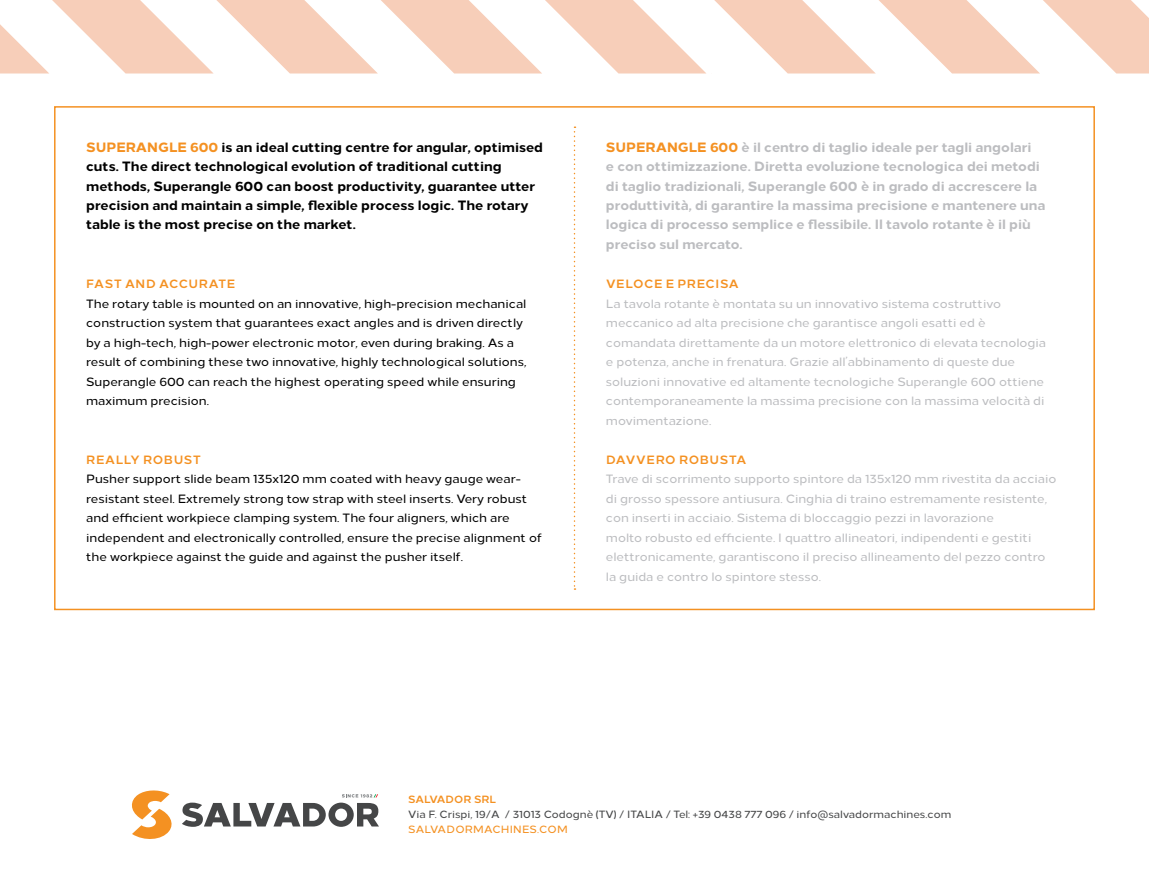
<style>
.page{position:relative;width:1149px;height:893px;background:#fff}
.page>*{position:absolute;margin:0;border:0;box-sizing:border-box;transform-origin:0 0}
.t1{font:800 13.5px/19.5px "Loew";color:#bcbdc0}
.t2{font:800 13.5px/19.5px "Loew";color:#000}
.t3{font:500 12px/19.5px "Loew";color:#bcbdc0}
.t4{font:500 12px/19.5px "Loew";color:#000}
.t5{font:700 12px "Loew";letter-spacing:.045em;color:#f49122}
.t6{font:500 10.5px "Loew";color:#454647}
.t7{font:500 10.5px "Loew";letter-spacing:.02em;color:#f49122}
.t8{font:700 10.5px "Loew";color:#f49122}
.s1{color:#f49122}
</style>
<div class="page">
<svg style="left:0;top:0;width:1148px;height:74px"></svg>
<svg style="left:132px;top:790px;width:40px;height:49px"></svg>
<svg style="left:182px;top:803px;width:197px;height:24px"></svg>
<svg style="left:342px;top:794px;width:36px;height:3px"></svg>
<svg style="left:573px;top:127px;width:2px;height:463px"></svg>
<p class="t2" style="left:86px;top:136px;width:458px"><span class="s1">SUPERANGLE 600</span> is an ideal cutting centre for angular, optimised cuts. The direct technological evolution of traditional cutting methods, Superangle 600 can boost productivity, guarantee utter precision and maintain a simple, flexible process logic. The rotary table is the most precise on the market.</p>
<p class="t5" style="left:86px;top:274px;width:150px">FAST AND ACCURATE</p>
<p class="t4" style="left:86px;top:292px;width:441px">The rotary table is mounted on an innovative, high-precision mechanical construction system that guarantees exact angles and is driven directly by a high-tech, high-power electronic motor, even during braking. As a result of combining these two innovative, highly technological solutions, Superangle 600 can reach the highest operating speed while ensuring maximum precision.</p>
<p class="t5" style="left:86px;top:449px;width:116px">REALLY ROBUST</p>
<p class="t4" style="left:86px;top:468px;width:457px">Pusher support slide beam 135x120 mm coated with heavy gauge wear&shy;resistant steel. Extremely strong tow strap with steel inserts. Very robust and efficient workpiece clamping system. The four aligners, which are independent and electronically controlled, ensure the precise alignment of the workpiece against the guide and against the pusher itself.</p>
<p class="t1" style="left:605px;top:136px;width:441px"><span class="s1">SUPERANGLE 600</span> è il centro di taglio ideale per tagli angolari<br>e con ottimizzazione. Diretta evoluzione tecnologica dei metodi di taglio tradizionali, Superangle 600 è in grado di accrescere la produttività, di garantire la massima precisione e mantenere una logica di processo semplice e flessibile. Il tavolo rotante è il più preciso sul mercato.</p>
<p class="t5" style="left:606px;top:274px;width:134px">VELOCE E PRECISA</p>
<p class="t3" style="left:605px;top:292px;width:441px">La tavola rotante è montata su un innovativo sistema costruttivo meccanico ad alta precisione che garantisce angoli esatti ed è comandata direttamente da un motore elettronico di elevata tecnologia e potenza, anche in frenatura. Grazie all’abbinamento di queste due soluzioni innovative ed altamente tecnologiche Superangle 600 ottiene contemporaneamente la massima precisione con la massima velocità di movimentazione.</p>
<p class="t5" style="left:606px;top:449px;width:142px">DAVVERO ROBUSTA</p>
<p class="t3" style="left:605px;top:468px;width:452px">Trave di scorrimento supporto spintore da 135x120 mm rivestita da acciaio di grosso spessore antiusura. Cinghia di traino estremamente resistente, con inserti in acciaio. Sistema di bloccaggio pezzi in lavorazione<br>molto robusto ed efficiente. I quattro allineatori, indipendenti e gestiti elettronicamente, garantiscono il preciso allineamento del pezzo contro la guida e contro lo spintore stesso.</p>
<p class="t8" style="left:408px;top:791px;width:89px">SALVADOR SRL</p>
<p class="t6" style="left:408px;top:806px;width:544px">Via F. Crispi, 19/A / 31013 Codognè (TV) / ITALIA / Tel: +39 0438 777 096 / info@salvadormachines.com</p>
<p class="t7" style="left:408px;top:821px;width:161px">SALVADORMACHINES.COM</p>
</div>
